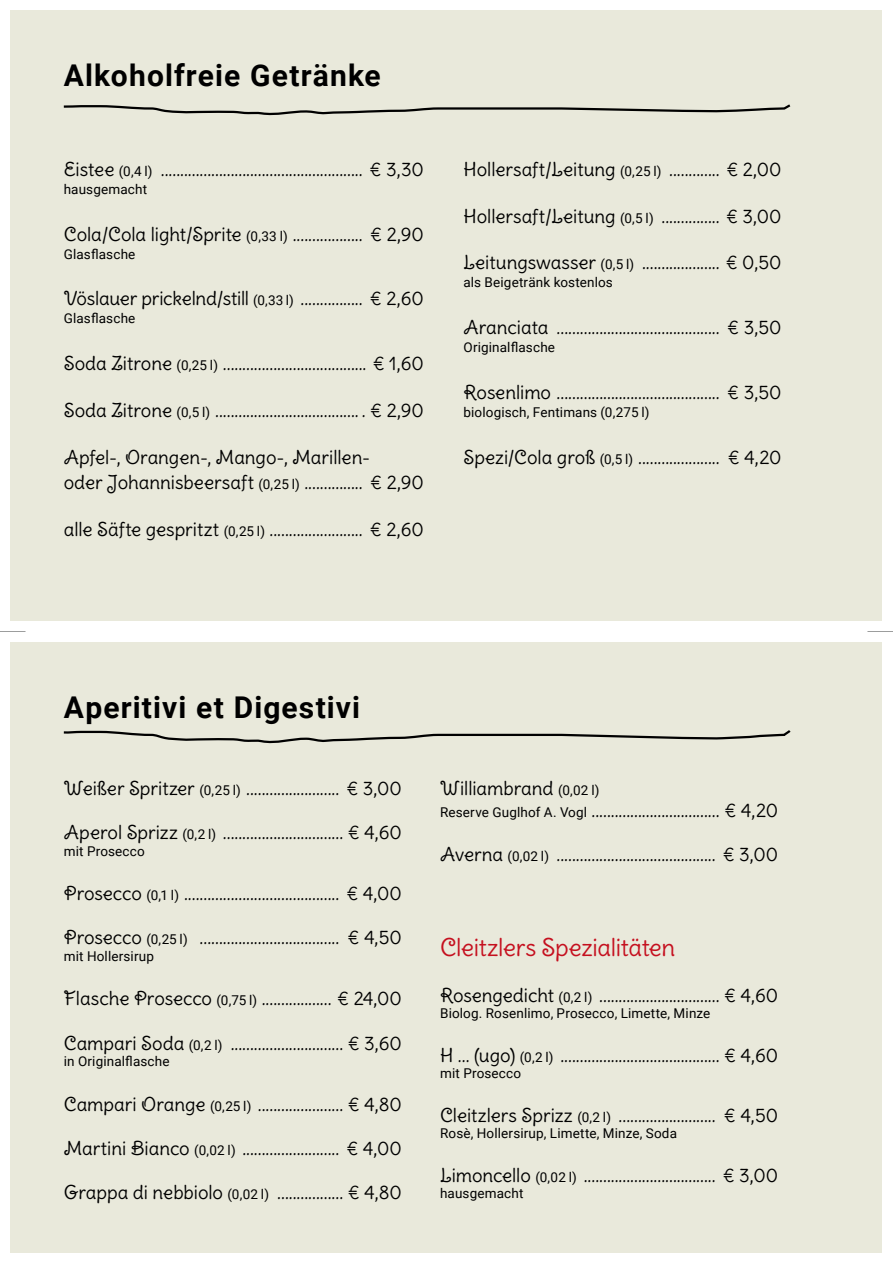
<style>
.page{position:relative;width:893px;height:1263px;background:#fff}
.page>*{position:absolute;margin:0;border:0;box-sizing:border-box;transform-origin:0 0}
.t1{font:700 30px "Roboto";letter-spacing:.035em;color:#000}
._00_Kategorie{font:24px "Delius Swash Caps";letter-spacing:-.015em;color:#c5101f}
._01_Produkt_Drinks{font:18.75px/25.5px "Delius Swash Caps";letter-spacing:-.005em;color:#000}
._01_Produkt_Drinks-2{font:13.5px "Roboto";letter-spacing:.01em;color:#000}
.s1{font-family:"Roboto";font-size:13.5px}
</style>
<div class="page">
<div style="left:11px;top:11px;width:871px;height:610px;background:#e9e9db"></div>
<svg style="left:63px;top:104px;width:727px;height:12px"></svg>
<div style="left:11px;top:642px;width:871px;height:610px;background:#e9e9db"></div>
<svg style="left:63px;top:730px;width:727px;height:14px"></svg>
<svg style="left:0;top:631px;width:26px;height:1px"></svg>
<svg style="left:867px;top:631px;width:26px;height:1px"></svg>
<p class="t1" style="left:64px;top:55px;width:319px">Alkoholfreie Getränke</p>
<p class="_01_Produkt_Drinks" style="left:64px;top:156px;width:362px">Eistee <span class="s1">(0,4 l)</span> .................................................... € 3,30</p>
<p class="_01_Produkt_Drinks-2" style="left:64px;top:180px;width:85px">hausgemacht</p>
<p class="_01_Produkt_Drinks" style="left:64px;top:221px;width:361px">Cola/Cola light/Sprite <span class="s1">(0,33 l)</span> .................. € 2,90</p>
<p class="_01_Produkt_Drinks-2" style="left:64px;top:244px;width:73px">Glasflasche</p>
<p class="_01_Produkt_Drinks" style="left:64px;top:286px;width:361px">Vöslauer prickelnd/still <span class="s1">(0,33 l)</span> ................ € 2,60</p>
<p class="_01_Produkt_Drinks-2" style="left:64px;top:309px;width:73px">Glasflasche</p>
<p class="_01_Produkt_Drinks" style="left:64px;top:351px;width:361px">Soda Zitrone <span class="s1">(0,25 l)</span> ..................................... € 1,60</p>
<p class="_01_Produkt_Drinks" style="left:64px;top:397px;width:361px">Soda Zitrone <span class="s1">(0,5 l)</span> ..................................... . € 2,90</p>
<p class="_01_Produkt_Drinks" style="left:64px;top:444px;width:361px">Apfel-, Orangen-, Mango-, Marillen-<br>oder Johannisbeersaft <span class="s1">(0,25 l)</span> ............... € 2,90</p>
<p class="_01_Produkt_Drinks" style="left:64px;top:516px;width:361px">alle Säfte gespritzt <span class="s1">(0,25 l)</span> ........................ € 2,60</p>
<p class="_01_Produkt_Drinks" style="left:463px;top:156px;width:319px">Hollersaft/Leitung <span class="s1">(0,25 l)</span> ............. € 2,00</p>
<p class="_01_Produkt_Drinks" style="left:463px;top:203px;width:319px">Hollersaft/Leitung <span class="s1">(0,5 l)</span> ............... € 3,00</p>
<p class="_01_Produkt_Drinks" style="left:463px;top:250px;width:319px">Leitungswasser <span class="s1">(0,5 l)</span> .................... € 0,50</p>
<p class="_01_Produkt_Drinks-2" style="left:463px;top:273px;width:151px">als Beigetränk kostenlos</p>
<p class="_01_Produkt_Drinks" style="left:463px;top:315px;width:319px">Aranciata .......................................... € 3,50</p>
<p class="_01_Produkt_Drinks-2" style="left:463px;top:338px;width:93px">Originalflasche</p>
<p class="_01_Produkt_Drinks" style="left:463px;top:379px;width:319px">Rosenlimo .......................................... € 3,50</p>
<p class="_01_Produkt_Drinks-2" style="left:463px;top:403px;width:188px">biologisch, Fentimans (0,275 l)</p>
<p class="_01_Produkt_Drinks" style="left:463px;top:444px;width:319px">Spezi/Cola groß <span class="s1">(0,5 l)</span> ..................... € 4,20</p>
<p class="t1" style="left:64px;top:686px;width:298px">Aperitivi et Digestivi</p>
<p class="_01_Produkt_Drinks" style="left:64px;top:775px;width:340px">Weißer Spritzer <span class="s1">(0,25 l)</span> ........................ € 3,00</p>
<p class="_01_Produkt_Drinks" style="left:64px;top:819px;width:340px">Aperol Sprizz <span class="s1">(0,2 l)</span> ............................... € 4,60</p>
<p class="_01_Produkt_Drinks-2" style="left:64px;top:841px;width:83px">mit Prosecco</p>
<p class="_01_Produkt_Drinks" style="left:64px;top:880px;width:340px">Prosecco <span class="s1">(0,1 l)</span> ........................................ € 4,00</p>
<p class="_01_Produkt_Drinks" style="left:64px;top:925px;width:340px">Prosecco <span class="s1">(0,25 l)</span> .................................... € 4,50</p>
<p class="_01_Produkt_Drinks-2" style="left:64px;top:947px;width:92px">mit Hollersirup</p>
<p class="_01_Produkt_Drinks" style="left:64px;top:986px;width:340px">Flasche Prosecco <span class="s1">(0,75 l)</span> .................. € 24,00</p>
<p class="_01_Produkt_Drinks" style="left:64px;top:1030px;width:340px">Campari Soda <span class="s1">(0,2 l)</span> ............................. € 3,60</p>
<p class="_01_Produkt_Drinks-2" style="left:64px;top:1052px;width:107px">in Originalflasche</p>
<p class="_01_Produkt_Drinks" style="left:64px;top:1091px;width:340px">Campari Orange <span class="s1">(0,25 l)</span> ...................... € 4,80</p>
<p class="_01_Produkt_Drinks" style="left:64px;top:1135px;width:340px">Martini Bianco <span class="s1">(0,02 l)</span> ......................... € 4,00</p>
<p class="_01_Produkt_Drinks" style="left:64px;top:1180px;width:340px">Grappa di nebbiolo <span class="s1">(0,02 l)</span> ................. € 4,80</p>
<p class="_01_Produkt_Drinks" style="left:440px;top:777px;width:340px;line-height:22.5px">Williambrand <span class="s1">(0,02 l)<br>Reserve Guglhof A. Vogl</span> ................................. € 4,20</p>
<p class="_01_Produkt_Drinks" style="left:440px;top:841px;width:340px">Averna <span class="s1">(0,02 l)</span> ......................................... € 3,00</p>
<p class="_00_Kategorie" style="left:440px;top:932px;width:237px">Cleitzlers Spezialitäten</p>
<p class="_01_Produkt_Drinks" style="left:440px;top:983px;width:340px">Rosengedicht <span class="s1">(0,2 l)</span> ............................... € 4,60</p>
<p class="_01_Produkt_Drinks-2" style="left:440px;top:1004px;width:272px">Biolog. Rosenlimo, Prosecco, Limette, Minze</p>
<p class="_01_Produkt_Drinks" style="left:440px;top:1042px;width:340px">H ... (ugo) <span class="s1">(0,2 l)</span> ......................................... € 4,60</p>
<p class="_01_Produkt_Drinks-2" style="left:440px;top:1064px;width:83px">mit Prosecco</p>
<p class="_01_Produkt_Drinks" style="left:440px;top:1102px;width:340px">Cleitzlers Sprizz <span class="s1">(0,2 l)</span> ......................... € 4,50</p>
<p class="_01_Produkt_Drinks-2" style="left:440px;top:1124px;width:238px">Rosè, Hollersirup, Limette, Minze, Soda</p>
<p class="_01_Produkt_Drinks" style="left:440px;top:1162px;width:340px">Limoncello <span class="s1">(0,02 l)</span> .................................. € 3,00</p>
<p class="_01_Produkt_Drinks-2" style="left:440px;top:1184px;width:85px">hausgemacht</p>
</div>
